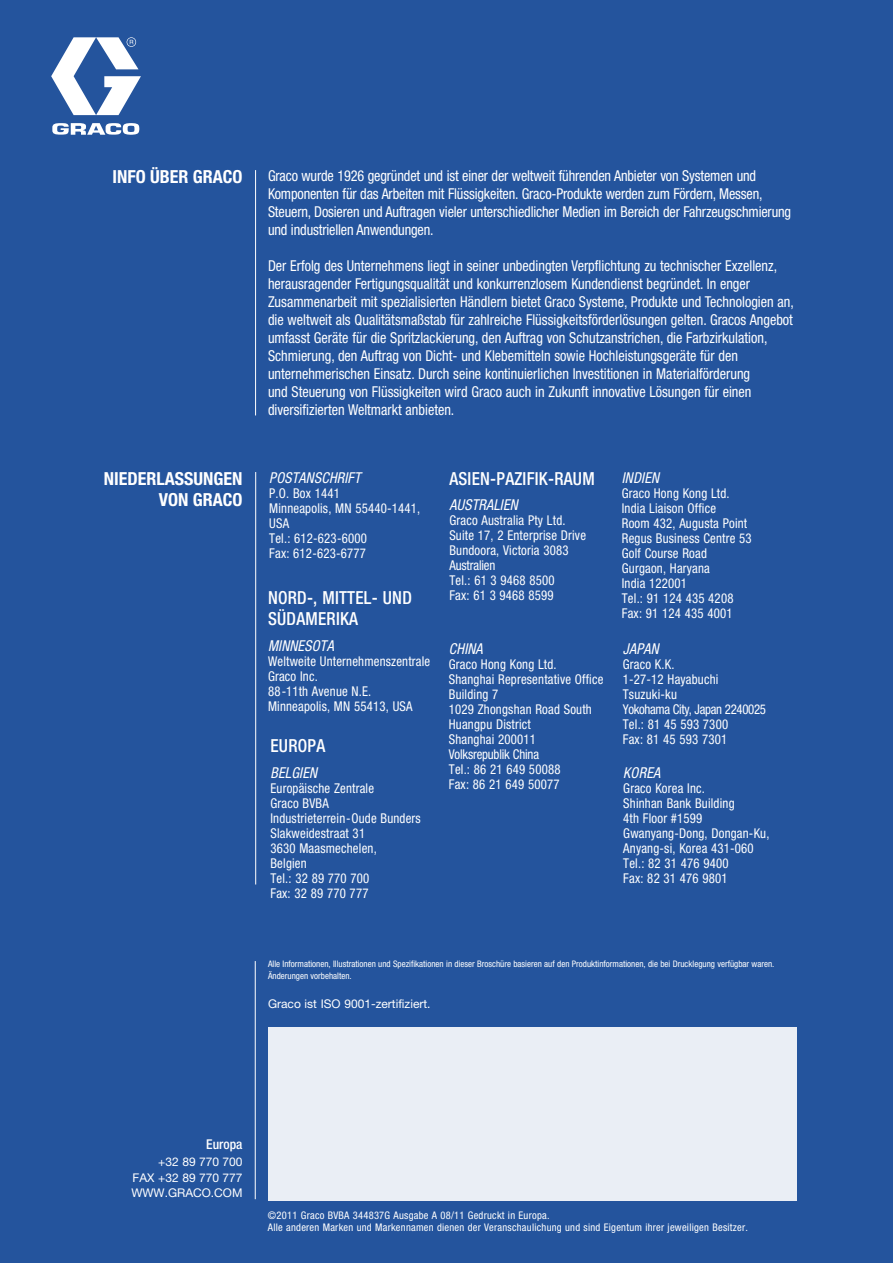
<style>
.page{position:relative;width:893px;height:1263px;background:#24549d}
.page>*{position:absolute;margin:0;border:0;box-sizing:border-box;transform-origin:0 0}
.t1{font:500 condensed 18px/21.6px "Helvetica Neue LT Std";letter-spacing:.015em;color:#fff;scale:.95 1}
.t2{font:700 condensed 18px/21.6px "Helvetica Neue LT Std";color:#fff;text-align:right}
.t3{font:condensed 15px/18px "Helvetica Neue LT Std";color:#fff;scale:.95 1}
.t4{font:italic condensed 15px "Helvetica Neue LT Std";letter-spacing:.015em;color:#fff;scale:.95 1}
.t5{font:condensed 13.5px/15px "Helvetica Neue LT Std";letter-spacing:.015em;color:#fff;scale:.95 1}
.t6{font:500 condensed 13.5px "Helvetica Neue LT Std";color:#fff}
.t7{font:12px/16.5px "Helvetica Neue LT Std";color:#fff;text-align:right}
.t8{font:condensed 10.5px/12px "Helvetica Neue LT Std";letter-spacing:.025em;color:#fff}
.t9{font:condensed 9px/12px "Helvetica Neue LT Std";color:#fff}
</style>
<div class="page">
<svg style="left:51px;top:37px;width:90px;height:98px"></svg>
<div style="left:268px;top:1027px;width:529px;height:173px;background:#eaeef5"></div>
<hr style="left:255px;top:170px;width:1px;height:245px;background:#fff">
<hr style="left:255px;top:961px;width:1px;height:238px;background:#fff">
<hr style="left:255px;top:472px;width:1px;height:412px;background:#fff">
<p class="t2" style="left:112px;top:168px;width:132px">INFO ÜBER GRACO</p>
<p class="t2" style="left:104px;top:470px;width:140px">NIEDERLASSUNGEN<br>VON GRACO</p>
<p class="t3" style="left:268px;top:168px;width:552px">Graco wurde 1926 gegründet und ist einer der weltweit führenden Anbieter von Systemen und Komponenten für das Arbeiten mit Flüssigkeiten. Graco-Produkte werden zum Fördern, Messen, Steuern, Dosieren und Auftragen vieler unterschiedlicher Medien im Bereich der Fahrzeugschmierung und industriellen Anwendungen.</p>
<p class="t3" style="left:268px;top:258px;width:555px">Der Erfolg des Unternehmens liegt in seiner unbedingten Verpflichtung zu technischer Exzellenz, herausragender Fertigungsqualität und konkurrenzlosem Kundendienst begründet. In enger Zusammenarbeit mit spezialisierten Händlern bietet Graco Systeme, Produkte und Technologien an, die weltweit als Qualitätsmaßstab für zahlreiche Flüssigkeitsförderlösungen gelten. Gracos Angebot umfasst Geräte für die Spritzlackierung, den Auftrag von Schutzanstrichen, die Farbzirkulation, Schmierung, den Auftrag von Dicht- und Klebemitteln sowie Hochleistungsgeräte für den unternehmerischen Einsatz. Durch seine kontinuierlichen Investitionen in Materialförderung<br>und Steuerung von Flüssigkeiten wird Graco auch in Zukunft innovative Lösungen für einen diversifizierten Weltmarkt anbieten.</p>
<p class="t4" style="left:269px;top:472px;width:98px">POSTANSCHRIFT</p>
<p class="t5" style="left:269px;top:487px;width:160px">P.O. Box 1441<br>Minneapolis, MN 55440-1441,<br>USA<br>Tel.: 612-623-6000<br>Fax: 612-623-6777</p>
<p class="t1" style="left:268px;top:588px;width:153px">NORD-, MITTEL- UND<br>SÜDAMERIKA</p>
<p class="t4" style="left:268px;top:640px;width:71px">MINNESOTA</p>
<p class="t5" style="left:268px;top:655px;width:172px">Weltweite Unternehmenszentrale<br>Graco Inc.<br>88-11th Avenue N.E.<br>Minneapolis, MN 55413, USA</p>
<p class="t1" style="left:270px;top:737px;width:59px">EUROPA</p>
<p class="t4" style="left:270px;top:767px;width:51px">BELGIEN</p>
<p class="t5" style="left:270px;top:782px;width:160px">Europäische Zentrale<br>Graco BVBA<br>Industrieterrein-Oude Bunders<br>Slakweidestraat 31<br>3630 Maasmechelen,<br>Belgien<br>Tel.: 32 89 770 700<br>Fax: 32 89 770 777</p>
<p class="t1" style="left:449px;top:470px;width:154px">ASIEN-PAZIFIK-RAUM</p>
<p class="t4" style="left:449px;top:500px;width:74px">AUSTRALIEN</p>
<p class="t5" style="left:449px;top:515px;width:145px">Graco Australia Pty Ltd.<br>Suite 17, 2 Enterprise Drive<br>Bundoora, Victoria 3083<br>Australien<br>Tel.: 61 3 9468 8500<br>Fax: 61 3 9468 8599</p>
<p class="t4" style="left:449px;top:643px;width:37px">CHINA</p>
<p class="t5" style="left:449px;top:658px;width:164px">Graco Hong Kong Ltd.<br>Shanghai Representative Office<br>Building 7<br>1029 Zhongshan Road South<br>Huangpu District<br>Shanghai 200011<br>Volksrepublik China<br>Tel.: 86 21 649 50088<br>Fax: 86 21 649 50077</p>
<p class="t4" style="left:622px;top:472px;width:41px">INDIEN</p>
<p class="t5" style="left:622px;top:487px;width:138px">Graco Hong Kong Ltd.<br>India Liaison Office<br>Room 432, Augusta Point<br>Regus Business Centre 53<br>Golf Course Road<br>Gurgaon, Haryana<br>India 122001<br>Tel.: 91 124 435 4208<br>Fax: 91 124 435 4001</p>
<p class="t4" style="left:623px;top:644px;width:39px">JAPAN</p>
<p class="t5" style="left:623px;top:659px;width:152px">Graco K.K.<br>1-27-12 Hayabuchi<br>Tsuzuki-ku<br>Yokohama City, Japan 2240025<br>Tel.: 81 45 593 7300<br>Fax: 81 45 593 7301</p>
<p class="t4" style="left:623px;top:767px;width:40px">KOREA</p>
<p class="t5" style="left:623px;top:782px;width:155px">Graco Korea Inc.<br>Shinhan Bank Building<br>4th Floor #1599<br>Gwanyang-Dong, Dongan-Ku,<br>Anyang-si, Korea 431-060<br>Tel.: 82 31 476 9400<br>Fax: 82 31 476 9801</p>
<p class="t9" style="left:268px;top:959px;width:508px">Alle Informationen, Illustrationen und Spezifikationen in dieser Broschüre basieren auf den Produktinformationen, die bei Drucklegung verfügbar waren.<br>Änderungen vorbehalten.</p>
<p class="t7" style="left:268px;top:997px;width:164px">Graco ist ISO 9001-zertifiziert.</p>
<p class="t6" style="left:206px;top:1140px;width:38px">Europa</p>
<p class="t7" style="left:133px;top:1155px;width:111px">+32 89 770 700<br>FAX +32 89 770 777</p>
<p class="t7" style="left:131px;top:1186px;width:113px">WWW.GRACO.COM</p>
<p class="t8" style="left:268px;top:1210px;width:482px">©2011 Graco BVBA 344837G Ausgabe A 08/11 Gedruckt in Europa.<br>Alle anderen Marken und Markennamen dienen der Veranschaulichung und sind Eigentum ihrer jeweiligen Besitzer.</p>
</div>
